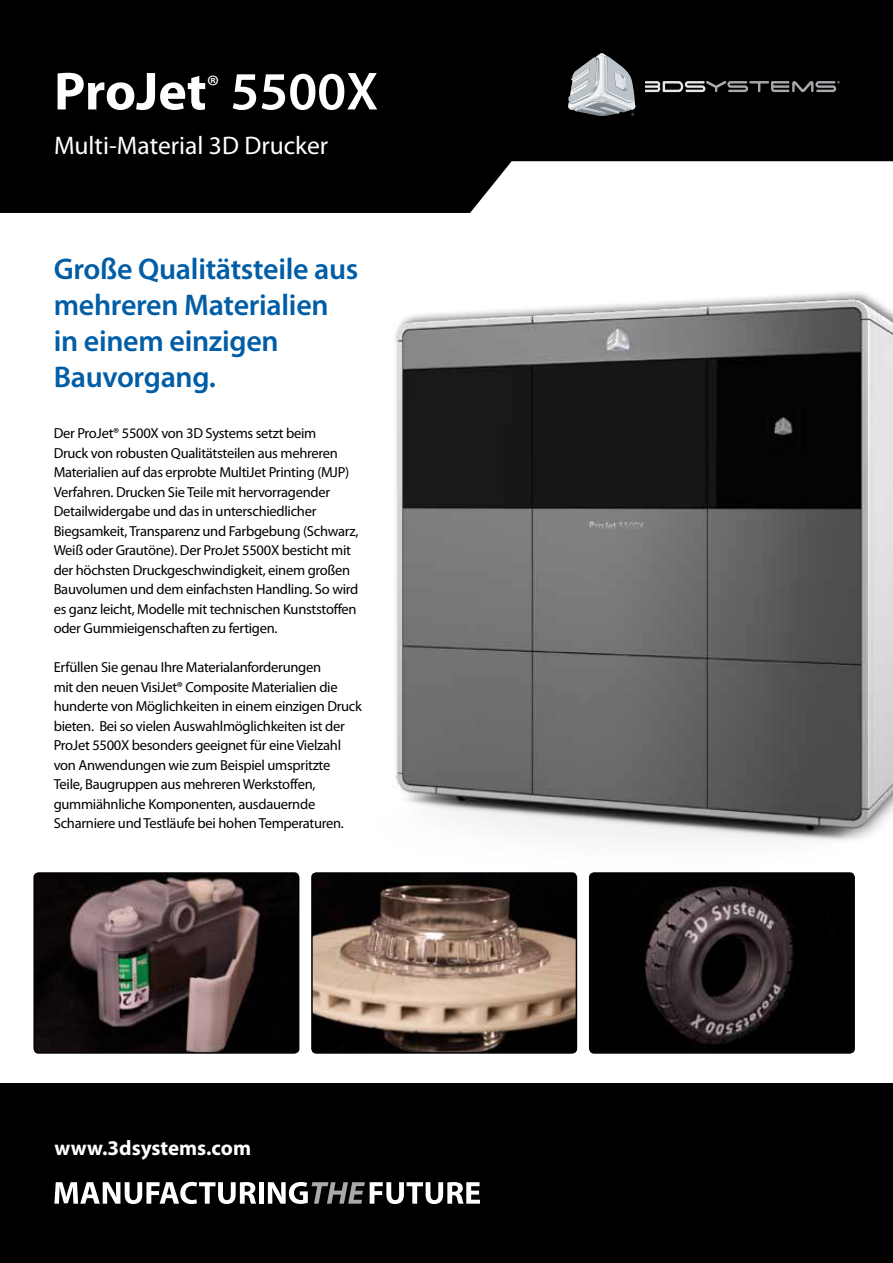
<style>
.page{position:relative;width:893px;height:1263px;background:#fff}
.page>*{position:absolute;margin:0;border:0;box-sizing:border-box;transform-origin:0 0}
.t1{font:700 54px "Myriad Pro";color:#fff}
.t2{font:600 30px/36px "Myriad Pro";letter-spacing:-.01em;color:#005da6}
.t3{font:25.5px "Myriad Pro";color:#fff}
.t4{font:700 21px "Myriad Pro";color:#fff}
.t5{font:14.55px/19.5px "Myriad Pro";letter-spacing:-.02em;color:#000}
.s1{font-weight:600}
</style>
<div class="page">
<svg style="left:0;top:0;width:893px;height:213px;background:#1c1c1c"></svg>
<svg style="left:568px;top:53px;width:68px;height:63px;background:#8c9093"></svg>
<svg style="left:645px;top:81px;width:195px;height:11px;background:#5c5d5e"></svg>
<div style="left:0;top:1083px;width:893px;height:180px;background:#000"></div>
<svg style="left:54px;top:1182px;width:202px;height:22px"></svg>
<div style="left:259px;top:1182px;width:5px;height:22px;background:#fff"></div>
<svg style="left:268px;top:1182px;width:212px;height:22px"></svg>
<img style="left:395px;top:292px;width:498px;height:586px">
<img style="left:36px;top:875px;width:260px;height:176px">
<div style="left:33px;top:872px;width:266px;height:182px;border:2px solid #000;border-radius:4px"></div>
<img style="left:314px;top:875px;width:260px;height:176px">
<div style="left:311px;top:872px;width:266px;height:182px;border:2px solid #000;border-radius:4px"></div>
<img style="left:592px;top:875px;width:260px;height:176px">
<div style="left:589px;top:872px;width:266px;height:182px;border:2px solid #000;border-radius:4px"></div>
<h1 class="t1" style="left:54px;top:56px;width:326px">ProJet<sup>®</sup> <span class="s1">5500X</span></h1>
<h3 class="t3" style="left:54px;top:130px;width:276px">Multi-Material 3D Drucker</h3>
<h2 class="t2" style="left:54px;top:250px;width:306px">Große Qualitätsteile aus mehreren Materialien in einem einzigen<br>Bauvorgang.</h2>
<p class="t5" style="left:54px;top:423px;width:306px">Der ProJet® 5500X von 3D Systems setzt beim<br>Druck von robusten Qualitätsteilen aus mehreren Materialien auf das erprobte MultiJet Printing (MJP)<br>Verfahren. Drucken Sie Teile mit hervorragender Detailwidergabe und das in unterschiedlicher Biegsamkeit, Transparenz und Farbgebung (Schwarz, Weiß oder Grautöne). Der ProJet 5500X besticht mit der höchsten Druckgeschwindigkeit, einem großen Bauvolumen und dem einfachsten Handling. So wird es ganz leicht, Modelle mit technischen Kunststoffen oder Gummieigenschaften zu fertigen.</p>
<p class="t5" style="left:54px;top:657px;width:310px">Erfüllen Sie genau Ihre Materialanforderungen<br>mit den neuen VisiJet® Composite Materialien die hunderte von Möglichkeiten in einem einzigen Druck bieten. Bei so vielen Auswahlmöglichkeiten ist der ProJet 5500X besonders geeignet für eine Vielzahl von Anwendungen wie zum Beispiel umspritzte Teile, Baugruppen aus mehreren Werkstoffen, gummiähnliche Komponenten, ausdauernde Scharniere und Testläufe bei hohen Temperaturen.</p>
<h3 class="t4" style="left:54px;top:1134px;width:198px">www.3dsystems.com</h3>
</div>
